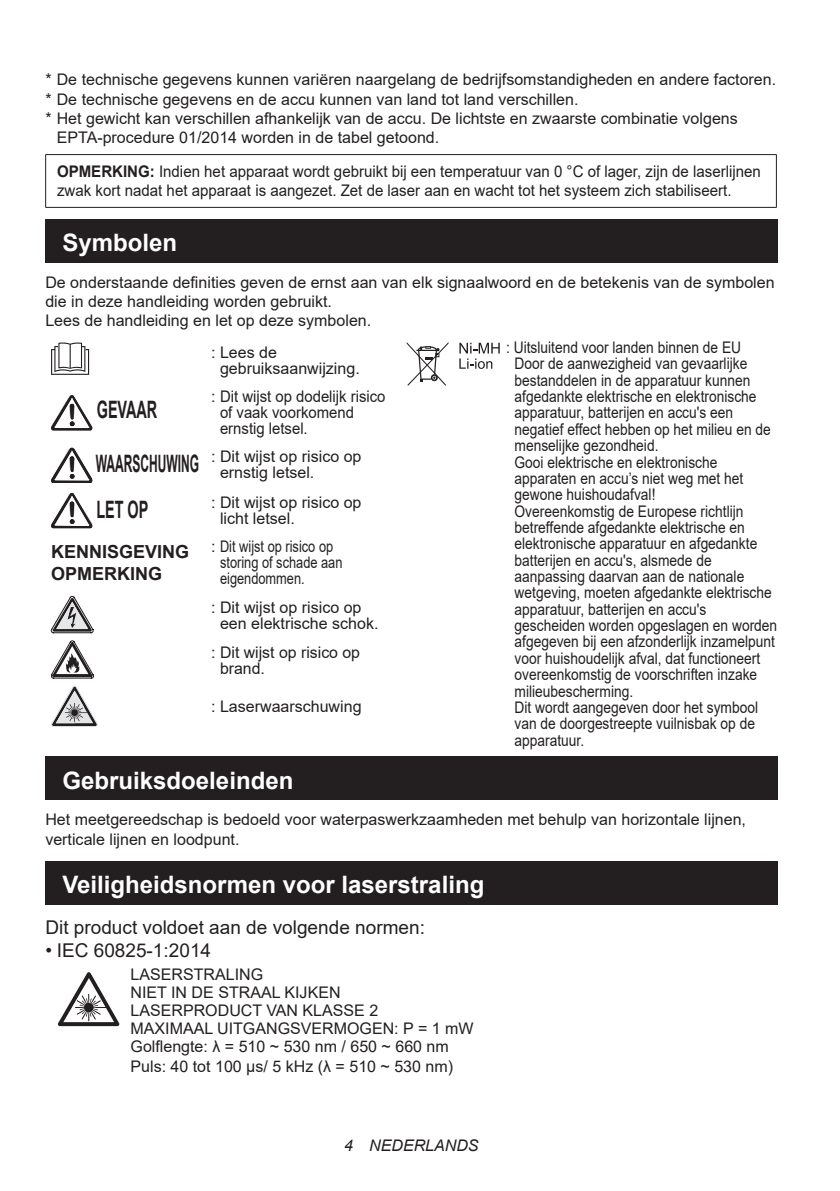
<style>
.page{position:relative;width:840px;height:1191px;background:#fff}
.page>*{position:absolute;margin:0;border:0;box-sizing:border-box;transform-origin:0 0}
.t1{font:700 24px "Arial";color:#fff}
.t2{font:700 24px "Arial";color:#231f20;scale:.6 1}
.t3{font:19px "Arial";color:#231f20}
.t4{font:700 18px/21.6px "Arial";color:#231f20}
.t5{font:16px/16px "Arial";color:#231f20}
.t6{font:16px/16.4px "Arial";color:#231f20;scale:.86 1}
.t7{font:16px/19.2px "Arial";color:#231f20;scale:.94 1}
.t8{font:italic 16px "Arial";color:#231f20}
.s1{font-weight:700}
.s2{font-weight:700;font-size:24px}
</style>
<div class="page">
<hr style="left:45px;top:154px;width:731px;height:1px;background:#231f20">
<hr style="left:45px;top:155px;width:1px;height:52px;background:#231f20">
<hr style="left:775px;top:155px;width:1px;height:52px;background:#231f20">
<hr style="left:45px;top:207px;width:731px;height:1px;background:#231f20">
<div style="left:45px;top:219px;width:732px;height:44px;background:#231f20"></div>
<svg style="left:51px;top:342px;width:38px;height:33px"></svg>
<svg style="left:51px;top:395px;width:41px;height:35px"></svg>
<svg style="left:51px;top:448px;width:41px;height:35px"></svg>
<svg style="left:51px;top:493px;width:41px;height:35px"></svg>
<svg style="left:51px;top:596px;width:42px;height:37px"></svg>
<svg style="left:51px;top:640px;width:43px;height:38px"></svg>
<svg style="left:51px;top:685px;width:47px;height:42px"></svg>
<div style="left:45px;top:756px;width:732px;height:44px;background:#231f20"></div>
<div style="left:45px;top:861px;width:732px;height:44px;background:#231f20"></div>
<svg style="left:58px;top:972px;width:61px;height:54px"></svg>
<svg style="left:406px;top:342px;width:42px;height:44px"></svg>
<svg style="left:459px;top:343px;width:40px;height:26px"></svg>
<p class="t5" style="left:45px;top:72px;width:732px">* De technische gegevens kunnen variëren naargelang de bedrijfsomstandigheden en andere factoren.</p>
<p class="t5" style="left:45px;top:91px;width:534px">* De technische gegevens en de accu kunnen van land tot land verschillen.</p>
<p class="t5" style="left:45px;top:110px;width:693px">* Het gewicht kan verschillen afhankelijk van de accu. De lichtste en zwaarste combinatie volgens</p>
<p class="t5" style="left:57px;top:129px;width:384px">EPTA-procedure 01/2014 worden in de tabel getoond.</p>
<p class="t7" style="left:57px;top:161px;width:750px"><span class="s1">OPMERKING:</span> Indien het apparaat wordt gebruikt bij een temperatuur van 0 °C of lager, zijn de laserlijnen zwak kort nadat het apparaat is aangezet. Zet de laser aan en wacht tot het systeem zich stabiliseert.</p>
<h1 class="t1" style="left:62px;top:225px;width:116px">Symbolen</h1>
<p class="t5" style="left:45px;top:272px;width:730px;line-height:19.2px">De onderstaande definities geven de ernst aan van elk signaalwoord en de betekenis van de symbolen die in deze handleiding worden gebruikt.<br>Lees de handleiding en let op deze symbolen.</p>
<p class="t5" style="left:220px;top:344px;width:141px;text-indent:-9px">: Lees de gebruiksaanwijzing.</p>
<h1 class="t2" style="left:97px;top:393px;width:102px">GEVAAR</h1>
<p class="t5" style="left:220px;top:388px;width:167px;text-indent:-9px">: Dit wijst op dodelijk risico of vaak voorkomend ernstig letsel.</p>
<p class="t5" style="left:220px;top:449px;width:143px;text-indent:-124px"><span class="s2">WAARSCHUWING</span> : Dit wijst op risico op ernstig letsel.</p>
<h1 class="t2" style="left:96px;top:492px;width:88px">LET OP</h1>
<p class="t5" style="left:220px;top:494px;width:143px;text-indent:-9px">: Dit wijst op risico op licht letsel.</p>
<p class="t4" style="left:51px;top:541px;width:140px">KENNISGEVING<br>OPMERKING</p>
<p class="t5" style="left:220px;top:538px;width:124px;text-indent:-9px">: Dit wijst op risico op storing of schade aan eigendommen.</p>
<p class="t5" style="left:220px;top:599px;width:160px;text-indent:-9px">: Dit wijst op risico op een elektrische schok.</p>
<p class="t5" style="left:220px;top:644px;width:141px;text-indent:-9px">: Dit wijst op risico op brand.</p>
<p class="t5" style="left:211px;top:698px;width:152px">: Laserwaarschuwing</p>
<p class="t6" style="left:514px;top:339px;width:307px;text-indent:-9px">: Uitsluitend voor landen binnen de EU<br>Door de aanwezigheid van gevaarlijke bestanddelen in de apparatuur kunnen afgedankte elektrische en elektronische apparatuur, batterijen en accu's een negatief effect hebben op het milieu en de menselijke gezondheid.<br>Gooi elektrische en elektronische apparaten en accu’s niet weg met het gewone huishoudafval!<br>Overeenkomstig de Europese richtlijn betreffende afgedankte elektrische en elektronische apparatuur en afgedankte batterijen en accu's, alsmede de aanpassing daarvan aan de nationale wetgeving, moeten afgedankte elektrische apparatuur, batterijen en accu's gescheiden worden opgeslagen en worden afgegeven bij een afzonderlijk inzamelpunt voor huishoudelijk afval, dat functioneert overeenkomstig de voorschriften inzake milieubescherming.<br>Dit wordt aangegeven door het symbool van de doorgestreepte vuilnisbak op de apparatuur.</p>
<h1 class="t1" style="left:62px;top:763px;width:232px">Gebruiksdoeleinden</h1>
<p class="t5" style="left:45px;top:810px;width:701px;line-height:19.2px">Het meetgereedschap is bedoeld voor waterpaswerkzaamheden met behulp van horizontale lijnen, verticale lijnen en loodpunt.</p>
<h1 class="t1" style="left:62px;top:868px;width:423px">Veiligheidsnormen voor laserstraling</h1>
<p class="t3" style="left:45px;top:914px;width:381px">Dit product voldoet aan de volgende normen:</p>
<p class="t3" style="left:45px;top:937px;width:167px">• IEC 60825-1:2014</p>
<p class="t5" style="left:130px;top:965px;width:344px;line-height:18.2px">LASERSTRALING<br>NIET IN DE STRAAL KIJKEN<br>LASERPRODUCT VAN KLASSE 2<br>MAXIMAAL UITGANGSVERMOGEN: P = 1 mW<br>Golflengte: λ = 510 ~ 530 nm / 650 ~ 660 nm<br>Puls: 40 tot 100 μs/ 5 kHz (λ = 510 ~ 530 nm)</p>
<p class="t8" style="left:344px;top:1135px;width:136px">4 NEDERLANDS</p>
</div>
